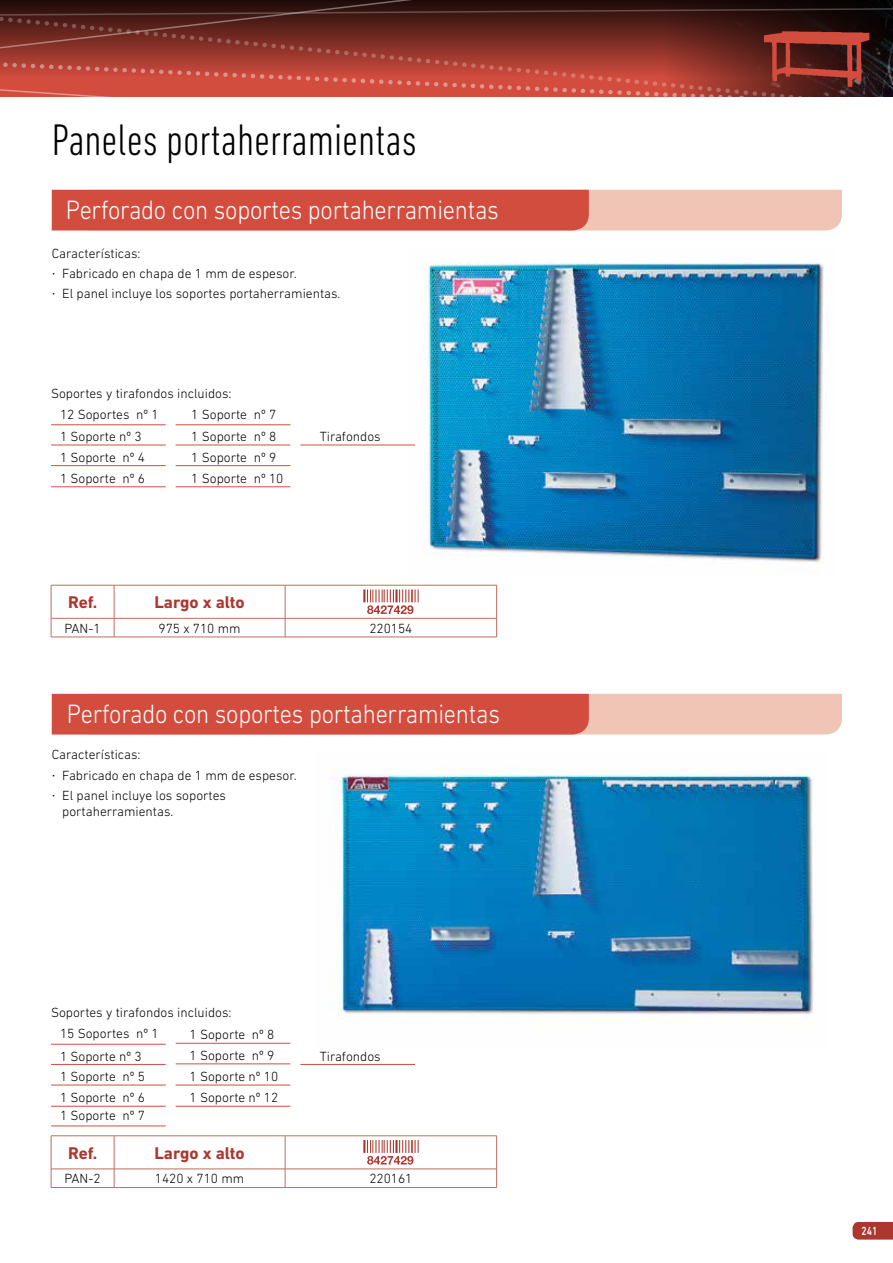
<style>
.page{position:relative;width:893px;height:1263px;background:#fff}
.page>*{position:absolute;margin:0;border:0;box-sizing:border-box;transform-origin:0 0}
.t1{font:300 condensed 45px "DIN Next LT Pro";color:#000}
.t2{font:300 27px "DIN Next LT Pro";letter-spacing:-.01em;color:#fff;scale:.9 1}
.t3{font:700 17.25px "DIN Next LT Pro";color:#ac372f}
.t4{font:300 13.5px/20.4px "DIN Next LT Pro";color:#000}
.t5{font:500 12px "DIN Next LT Pro";color:#fff;scale:.8 1}
.s1{font-family:"Helvetica Neue"}
</style>
<div class="page">
<svg style="left:516px;top:0;width:242px;height:7px;background:#210b09"></svg>
<svg style="left:516px;top:7px;width:377px;height:90px;background:#803129"></svg>
<svg style="left:0;top:0;width:516px;height:97px;background:#8b362d"></svg>
<svg style="left:853px;top:1222px;width:40px;height:17px"></svg>
<img style="left:758px;top:0;width:121px;height:95px">
<img style="left:407px;top:262px;width:417px;height:307px">
<img style="left:330px;top:768px;width:484px;height:248px">
<hr style="left:51px;top:424px;width:115px;height:1px;background:#d34d3f">
<hr style="left:51px;top:1044px;width:115px;height:1px;background:#d34d3f">
<hr style="left:51px;top:445px;width:115px;height:1px;background:#d34d3f">
<hr style="left:51px;top:1064px;width:115px;height:1px;background:#d34d3f">
<hr style="left:51px;top:465px;width:115px;height:1px;background:#d34d3f">
<hr style="left:51px;top:1085px;width:115px;height:1px;background:#d34d3f">
<hr style="left:51px;top:486px;width:115px;height:1px;background:#d34d3f">
<hr style="left:51px;top:1106px;width:115px;height:1px;background:#d34d3f">
<hr style="left:176px;top:424px;width:114px;height:1px;background:#d34d3f">
<hr style="left:51px;top:1126px;width:115px;height:1px;background:#d34d3f">
<hr style="left:176px;top:445px;width:114px;height:1px;background:#d34d3f">
<hr style="left:300px;top:445px;width:115px;height:1px;background:#d34d3f">
<hr style="left:300px;top:1064px;width:115px;height:1px;background:#d34d3f">
<hr style="left:176px;top:465px;width:114px;height:1px;background:#d34d3f">
<hr style="left:176px;top:486px;width:114px;height:1px;background:#d34d3f">
<hr style="left:176px;top:1043px;width:114px;height:1px;background:#d34d3f">
<hr style="left:176px;top:1063px;width:114px;height:1px;background:#d34d3f">
<hr style="left:176px;top:1085px;width:114px;height:1px;background:#d34d3f">
<hr style="left:176px;top:1106px;width:114px;height:1px;background:#d34d3f">
<svg style="left:52px;top:694px;width:790px;height:40px;background:#dc7365"></svg>
<svg style="left:52px;top:190px;width:790px;height:40px;background:#dc7365"></svg>
<hr style="left:51px;top:637px;width:63px;height:1px;background:#c06d5a">
<hr style="left:114px;top:637px;width:171px;height:1px;background:#c06d5a">
<hr style="left:285px;top:637px;width:212px;height:1px;background:#c06d5a">
<svg style="left:51px;top:585px;width:446px;height:52px"></svg>
<hr style="left:51px;top:1135px;width:63px;height:1px;background:#c06d5a">
<hr style="left:114px;top:1135px;width:171px;height:1px;background:#c06d5a">
<hr style="left:285px;top:1135px;width:212px;height:1px;background:#c06d5a">
<hr style="left:51px;top:1187px;width:63px;height:1px;background:#c06d5a">
<hr style="left:114px;top:1187px;width:171px;height:1px;background:#c06d5a">
<hr style="left:285px;top:1187px;width:212px;height:1px;background:#c06d5a">
<svg style="left:51px;top:1136px;width:446px;height:51px"></svg>
<h1 class="t1" style="left:52px;top:115px;width:366px">Paneles portaherramientas</h1>
<h2 class="t2" style="left:66px;top:194px;width:483px">Perforado con soportes portaherramientas</h2>
<p class="t4" style="left:52px;top:243px;width:290px">Características:<br><span class="s1">·</span> Fabricado en chapa de 1 mm de espesor.<br><span class="s1">·</span> El panel incluye los soportes portaherramientas.</p>
<p class="t4" style="left:51px;top:383px;width:182px">Soportes y tirafondos incluidos:</p>
<p class="t4" style="left:60px;top:404px;width:100px">12 Soportes nº 1</p>
<p class="t4" style="left:191px;top:404px;width:86px">1 Soporte nº 7</p>
<p class="t4" style="left:60px;top:426px;width:83px">1 Soporte nº 3</p>
<p class="t4" style="left:191px;top:426px;width:86px">1 Soporte nº 8</p>
<p class="t4" style="left:320px;top:426px;width:63px">Tirafondos</p>
<p class="t4" style="left:60px;top:447px;width:86px">1 Soporte nº 4</p>
<p class="t4" style="left:60px;top:468px;width:86px">1 Soporte nº 6</p>
<p class="t4" style="left:191px;top:446px;width:94px;line-height:21.1px">1 Soporte nº 9<br>1 Soporte nº 10</p>
<p class="t3" style="left:68px;top:592px;width:31px">Ref.</p>
<p class="t3" style="left:154px;top:592px;width:92px">Largo x alto</p>
<p class="t4" style="left:65px;top:618px;width:38px">PAN-1</p>
<p class="t4" style="left:158px;top:618px;width:84px">975 x 710 mm</p>
<p class="t4" style="left:369px;top:618px;width:45px">220154</p>
<h2 class="t2" style="left:67px;top:698px;width:483px">Perforado con soportes portaherramientas</h2>
<p class="t4" style="left:52px;top:744px;width:247px">Características:<br><span class="s1">·</span> Fabricado en chapa de 1 mm de espesor. <span class="s1">·</span> El panel incluye los soportes</p>
<p class="t4" style="left:62px;top:801px;width:113px">portaherramientas.</p>
<p class="t4" style="left:51px;top:1002px;width:182px">Soportes y tirafondos incluidos:</p>
<p class="t4" style="left:60px;top:1022px;width:100px">15 Soportes nº 1</p>
<p class="t4" style="left:60px;top:1046px;width:83px">1 Soporte nº 3</p>
<p class="t4" style="left:60px;top:1066px;width:86px">1 Soporte nº 5</p>
<p class="t4" style="left:60px;top:1087px;width:86px">1 Soporte nº 6</p>
<p class="t4" style="left:60px;top:1105px;width:86px">1 Soporte nº 7</p>
<p class="t4" style="left:190px;top:1024px;width:90px;line-height:21px">1 Soporte nº 8<br>1 Soporte nº 9<br>1 Soporte nº 10<br>1 Soporte nº 12</p>
<p class="t4" style="left:320px;top:1046px;width:63px">Tirafondos</p>
<p class="t3" style="left:68px;top:1143px;width:31px">Ref.</p>
<p class="t3" style="left:154px;top:1143px;width:92px">Largo x alto</p>
<p class="t4" style="left:65px;top:1168px;width:38px">PAN-2</p>
<p class="t4" style="left:155px;top:1168px;width:91px">1420 x 710 mm</p>
<p class="t4" style="left:369px;top:1168px;width:45px">220161</p>
<p class="t5" style="left:862px;top:1223px;width:21px">241</p>
</div>
